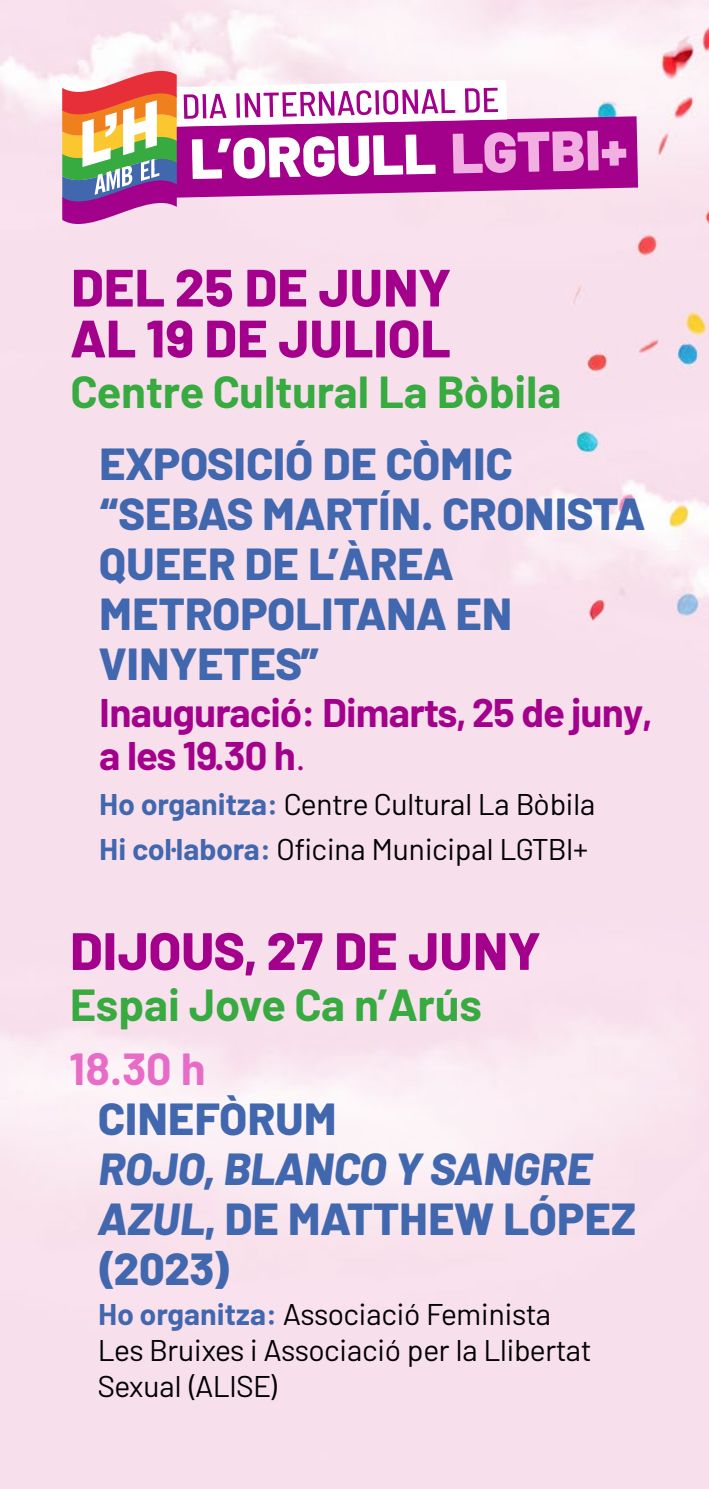
<style>
.page{position:relative;width:709px;height:1489px;background:#fff}
.page>*{position:absolute;margin:0;border:0;box-sizing:border-box;transform-origin:0 0}
.t1{font:800 52.5px/50.8px "Barlow LH";color:#a3018b}
.t2{font:800 45px/50px "Barlow LH";color:#4167af}
.t3{font:italic 800 45px/50px "Barlow LH";color:#4167af}
.t4{font:700 45px "Barlow LH";color:#37aa40}
.t5{font:700 45px "Barlow LH";color:#e76bc7}
.t6{font:700 40px/42.5px "Barlow LH";letter-spacing:-.02em;color:#a3018b}
.t7{font:30px/35.8px "Barlow LH";color:#000}
.s1{font-weight:400}
.s2{font-weight:700;color:#4167af}
.s3{font-style:normal}
</style>
<div class="page">
<img style="left:0;top:0;width:709px;height:1488px">
<svg style="left:62px;top:71px;width:576px;height:153px"></svg>
<h1 class="t1" style="left:71px;top:258px;width:381px">DEL 25 DE JUNY<br>AL 19 DE JULIOL</h1>
<h2 class="t4" style="left:71px;top:359px;width:492px">Centre Cultural La Bòbila</h2>
<h2 class="t2" style="left:99px;top:435px;width:547px">EXPOSICIÓ DE CÒMIC “SEBAS MARTÍN. CRONISTA<br>QUEER DE L’ÀREA<br>METROPOLITANA EN<br>VINYETES”</h2>
<h3 class="t6" style="left:99px;top:688px;width:554px">Inauguració: Dimarts, 25 de juny, a les 19.30 h<span class="s1">.</span></h3>
<p class="t7" style="left:99px;top:779px;width:498px;line-height:45px"><span class="s2">Ho organitza:</span> Centre Cultural La Bòbila<br><span class="s2">Hi col·labora:</span> Oficina Municipal LGTBI+</p>
<h1 class="t1" style="left:70px;top:921px;width:472px">DIJOUS, 27 DE JUNY</h1>
<h2 class="t4" style="left:70px;top:971px;width:414px">Espai Jove Ca n’Arús</h2>
<h2 class="t5" style="left:70px;top:1035px;width:137px">18.30 h</h2>
<h2 class="t2" style="left:98px;top:1090px;width:240px">CINEFÒRUM</h2>
<h2 class="t3" style="left:98px;top:1140px;width:539px">ROJO, BLANCO Y SANGRE<br>AZUL<span class="s3">, DE MATTHEW LÓPEZ (2023)</span></h2>
<p class="t7" style="left:98px;top:1294px;width:494px"><span class="s2">Ho organitza:</span> Associació Feminista<br>Les Bruixes i Associació per la Llibertat<br>Sexual (ALISE)</p>
</div>
